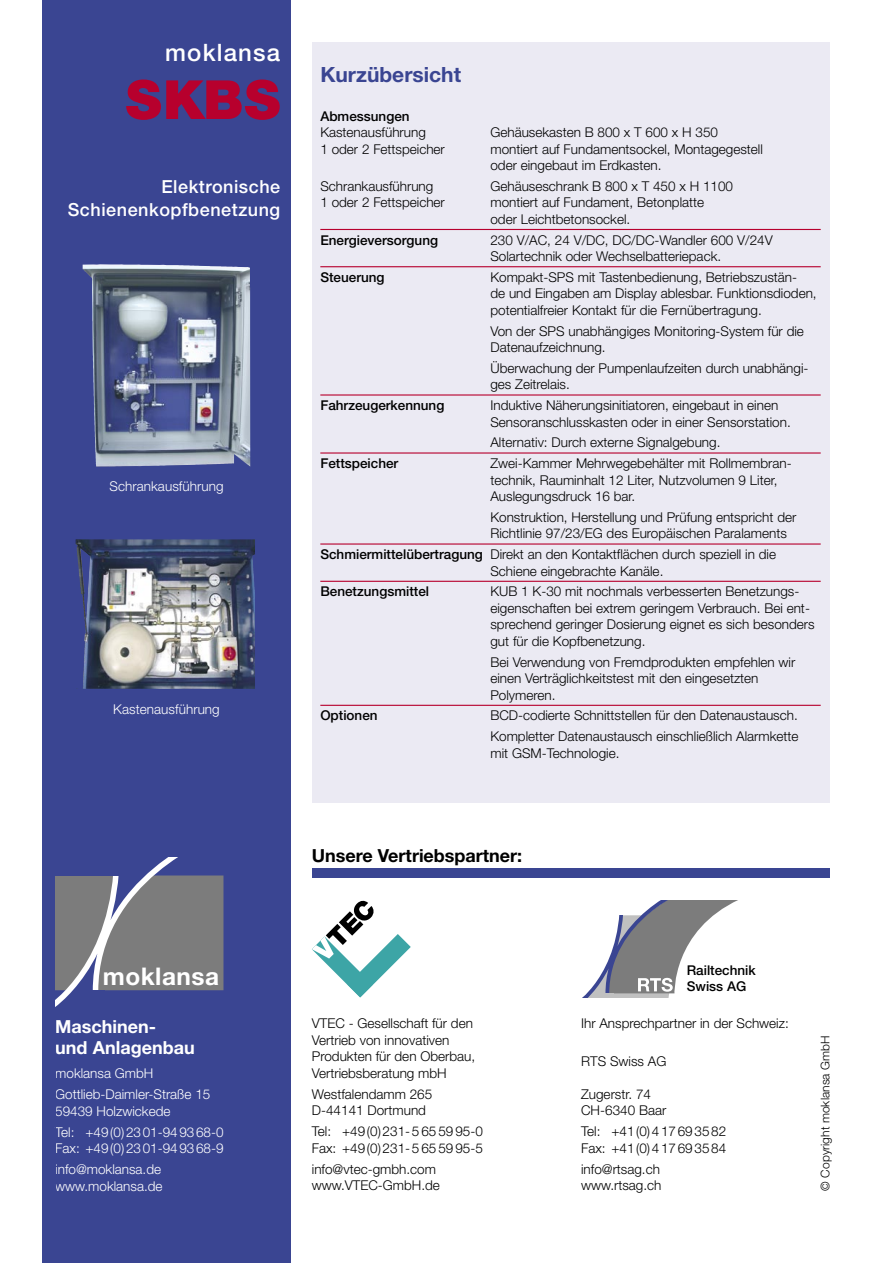
<style>
.page{position:relative;width:893px;height:1263px;background:#fff}
.page>*{position:absolute;margin:0;border:0;box-sizing:border-box;transform-origin:0 0}
.ES3{font:900 54px "Helvetica Neue";color:#b7002d}
.t1{font:700 24.3px "Helvetica Neue";letter-spacing:.02em;color:#fff}
.moklansa{font:500 24px "Helvetica Neue";letter-spacing:.05em;color:#fff}
.head-2{font:700 21px "Helvetica Neue";color:#3a4592}
.prodname{font:500 18px/22.5px "Helvetica Neue";letter-spacing:.03em;color:#fff;text-align:right}
.head-2-2{font:700 18px "Helvetica Neue";color:#000}
.adresse{font:700 18px/21px "Helvetica Neue";color:#fff}
.tabelle_1{font:300 13.5px/16.5px "Helvetica Neue";color:#000}
.tab_linie{font:300 13.5px/16.5px "Helvetica Neue";color:#000}
.adresse-2{font:300 13.5px/16.5px "Helvetica Neue";color:#000}
.adresse-3{font:300 13.5px/16.5px "Helvetica Neue";color:#fff}
.tabelle_1-2{font:500 13.5px "Helvetica Neue";color:#000}
.bu{font:300 13.5px "Helvetica Neue";letter-spacing:.005em;color:#fff}
.adresse-4{font:500 13.5px/16.5px "Helvetica Neue";color:#000}
.tab_linie-2{font:500 13.5px "Helvetica Neue";color:#000}
.head-3{font:500 13.5px "Helvetica Neue";color:#000}
.bu-2{font:300 12px "Helvetica Neue";letter-spacing:.005em;color:#000}
.s1{font-weight:500}
</style>
<div class="page">
<div style="left:312px;top:43px;width:517px;height:760px;background:#ebeaf3"></div>
<hr style="left:320px;top:229px;width:501px;height:1px;background:#b7002d">
<hr style="left:320px;top:266px;width:501px;height:1px;background:#b7002d">
<hr style="left:320px;top:394px;width:501px;height:2px;background:#b7002d">
<hr style="left:320px;top:452px;width:501px;height:2px;background:#b7002d">
<hr style="left:320px;top:543px;width:501px;height:2px;background:#b7002d">
<hr style="left:320px;top:581px;width:501px;height:1px;background:#b7002d">
<hr style="left:320px;top:705px;width:501px;height:1px;background:#b7002d">
<div style="left:43px;top:0;width:248px;height:1263px;background:#3a4592"></div>
<div style="left:312px;top:869px;width:517px;height:9px;background:#3a4592"></div>
<svg style="left:312px;top:901px;width:99px;height:96px"></svg>
<svg style="left:55px;top:857px;width:168px;height:150px"></svg>
<div style="left:55px;top:842px;width:84px;height:33px;background:#3a4592"></div>
<div style="left:88px;top:990px;width:17px;height:6px;background:#3a4592"></div>
<svg style="left:582px;top:901px;width:154px;height:97px"></svg>
<img style="left:83px;top:264px;width:167px;height:203px">
<img style="left:75px;top:539px;width:180px;height:150px">
<p class="moklansa" style="left:165px;top:38px;width:117px">moklansa</p>
<p class="ES3" style="left:126px;top:68px;width:156px">SKBS</p>
<p class="prodname" style="left:68px;top:175px;width:214px">Elektronische<br>Schienenkopfbenetzung</p>
<p class="bu" style="left:109px;top:478px;width:116px">Schrankausführung</p>
<p class="bu" style="left:113px;top:701px;width:108px">Kastenausführung</p>
<p class="head-2" style="left:320px;top:61px;width:142px">Kurzübersicht</p>
<p class="head-3" style="left:320px;top:108px;width:91px">Abmessungen</p>
<p class="tabelle_1" style="left:320px;top:124px;width:107px">Kastenausführung</p>
<p class="tabelle_1" style="left:490px;top:124px;width:229px">Gehäusekasten B 800 x T 600 x H 350</p>
<p class="tabelle_1" style="left:320px;top:140px;width:126px">1 oder 2 Fettspeicher</p>
<p class="tabelle_1" style="left:490px;top:140px;width:274px">montiert auf Fundamentsockel, Montagegestell oder eingebaut im Erdkasten.</p>
<p class="tab_linie" style="left:320px;top:177px;width:115px">Schrankausführung</p>
<p class="tab_linie" style="left:490px;top:177px;width:244px">Gehäuseschrank B 800 x T 450 x H 1100</p>
<p class="tab_linie" style="left:320px;top:194px;width:126px">1 oder 2 Fettspeicher</p>
<p class="tab_linie" style="left:490px;top:194px;width:215px">montiert auf Fundament, Betonplatte oder Leichtbetonsockel.</p>
<p class="tab_linie-2" style="left:320px;top:232px;width:119px">Energieversorgung</p>
<p class="tab_linie" style="left:490px;top:231px;width:284px">230 V/AC, 24 V/DC, DC/DC-Wandler 600 V/24V<br>Solartechnik oder Wechselbatteriepack.</p>
<p class="tabelle_1-2" style="left:320px;top:269px;width:66px">Steuerung</p>
<p class="tabelle_1" style="left:490px;top:268px;width:328px">Kompakt-SPS mit Tastenbedienung, Betriebszustän-<br>de und Eingaben am Display ablesbar. Funktionsdioden, potentialfreier Kontakt für die Fernübertragung.</p>
<p class="tabelle_1" style="left:490px;top:322px;width:315px">Von der SPS unabhängiges Monitoring-System für die<br>Datenaufzeichnung.</p>
<p class="tab_linie" style="left:490px;top:359px;width:320px">Überwachung der Pumpenlaufzeiten durch unabhängi&shy;ges Zeitrelais.</p>
<p class="tabelle_1-2" style="left:320px;top:397px;width:126px">Fahrzeugerkennung</p>
<p class="tabelle_1" style="left:490px;top:397px;width:302px">Induktive Näherungsinitiatoren, eingebaut in einen<br>Sensoranschlusskasten oder in einer Sensorstation.</p>
<p class="tab_linie" style="left:490px;top:434px;width:232px">Alternativ: Durch externe Signalgebung.</p>
<p class="tabelle_1-2" style="left:320px;top:455px;width:80px">Fettspeicher</p>
<p class="tabelle_1" style="left:490px;top:455px;width:303px">Zwei-Kammer Mehrwegebehälter mit Rollmembran&shy;technik, Rauminhalt 12 Liter, Nutzvolumen 9 Liter,<br>Auslegungsdruck 16 bar.</p>
<p class="tab_linie" style="left:490px;top:508px;width:307px">Konstruktion, Herstellung und Prüfung entspricht der<br>Richtlinie 97/23/EG des Europäischen Paralaments</p>
<p class="tab_linie" style="left:490px;top:546px;width:287px;text-indent:-170px"><span class="s1">Schmiermittelübertragung</span> Direkt an den Kontaktflächen durch speziell in die<br>Schiene eingebrachte Kanäle.</p>
<p class="tabelle_1-2" style="left:320px;top:583px;width:110px">Benetzungsmittel</p>
<p class="tabelle_1" style="left:490px;top:583px;width:326px">KUB 1 K-30 mit nochmals verbesserten Benetzungs&shy;eigenschaften bei extrem geringem Verbrauch. Bei ent&shy;sprechend geringer Dosierung eignet es sich besonders gut für die Kopfbenetzung.</p>
<p class="tab_linie" style="left:490px;top:653px;width:306px">Bei Verwendung von Fremdprodukten empfehlen wir einen Verträglichkeitstest mit den eingesetzten<br>Polymeren.</p>
<p class="tabelle_1-2" style="left:320px;top:707px;width:59px">Optionen</p>
<p class="tabelle_1" style="left:490px;top:707px;width:309px">BCD-codierte Schnittstellen für den Datenaustausch.</p>
<p class="tabelle_1" style="left:490px;top:728px;width:309px">Kompletter Datenaustausch einschließlich Alarmkette mit GSM-Technologie.</p>
<p class="head-2-2" style="left:312px;top:844px;width:212px">Unsere Vertriebspartner:</p>
<p class="t1" style="left:103px;top:961px;width:118px">moklansa</p>
<p class="adresse-4" style="left:687px;top:962px;width:71px">Railtechnik<br>Swiss AG</p>
<p class="adresse" style="left:55px;top:1015px;width:141px">Maschinen-<br>und Anlagenbau</p>
<p class="adresse-2" style="left:581px;top:1015px;width:209px">Ihr Ansprechpartner in der Schweiz:</p>
<p class="adresse-2" style="left:581px;top:1052px;width:87px">RTS Swiss AG</p>
<p class="adresse-2" style="left:581px;top:1085px;width:87px">Zugerstr. 74<br>CH-6340 Baar</p>
<p class="adresse-2" style="left:581px;top:1123px;width:147px">Tel: +41 (0) 4 17 6935 82<br>Fax: +41 (0) 4 17 69 35 84</p>
<p class="adresse-2" style="left:581px;top:1160px;width:82px">info@rtsag.ch www.rtsag.ch</p>
<p class="adresse-2" style="left:312px;top:1015px;width:165px">VTEC - Gesellschaft für den<br>Vertrieb von innovativen<br>Produkten für den Oberbau,<br>Vertriebsberatung mbH</p>
<p class="adresse-2" style="left:312px;top:1086px;width:122px">Westfalendamm 265<br>D-44141 Dortmund</p>
<p class="adresse-2" style="left:312px;top:1123px;width:173px">Tel: +49 (0) 231- 5 65 59 95-0<br>Fax: +49 (0) 231-5 65 59 95-5</p>
<p class="adresse-2" style="left:312px;top:1161px;width:130px">info@vtec-gmbh.com www.VTEC-GmbH.de</p>
<p class="adresse-3" style="left:55px;top:1065px;width:100px">moklansa GmbH</p>
<p class="adresse-3" style="left:55px;top:1086px;width:157px">Gottlieb-Daimler-Straße 15<br>59439 Holzwickede</p>
<p class="adresse-3" style="left:55px;top:1123px;width:170px">Tel: +49 (0) 23 01-94 93 68-0<br>Fax: +49 (0) 23 01-94 93 68-9</p>
<p class="adresse-3" style="left:55px;top:1161px;width:109px">info@moklansa.de www.moklansa.de</p>
<p class="bu-2" style="left:818px;top:1191px;width:157px;rotate:-90deg">© Copyright moklansa GmbH</p>
</div>
